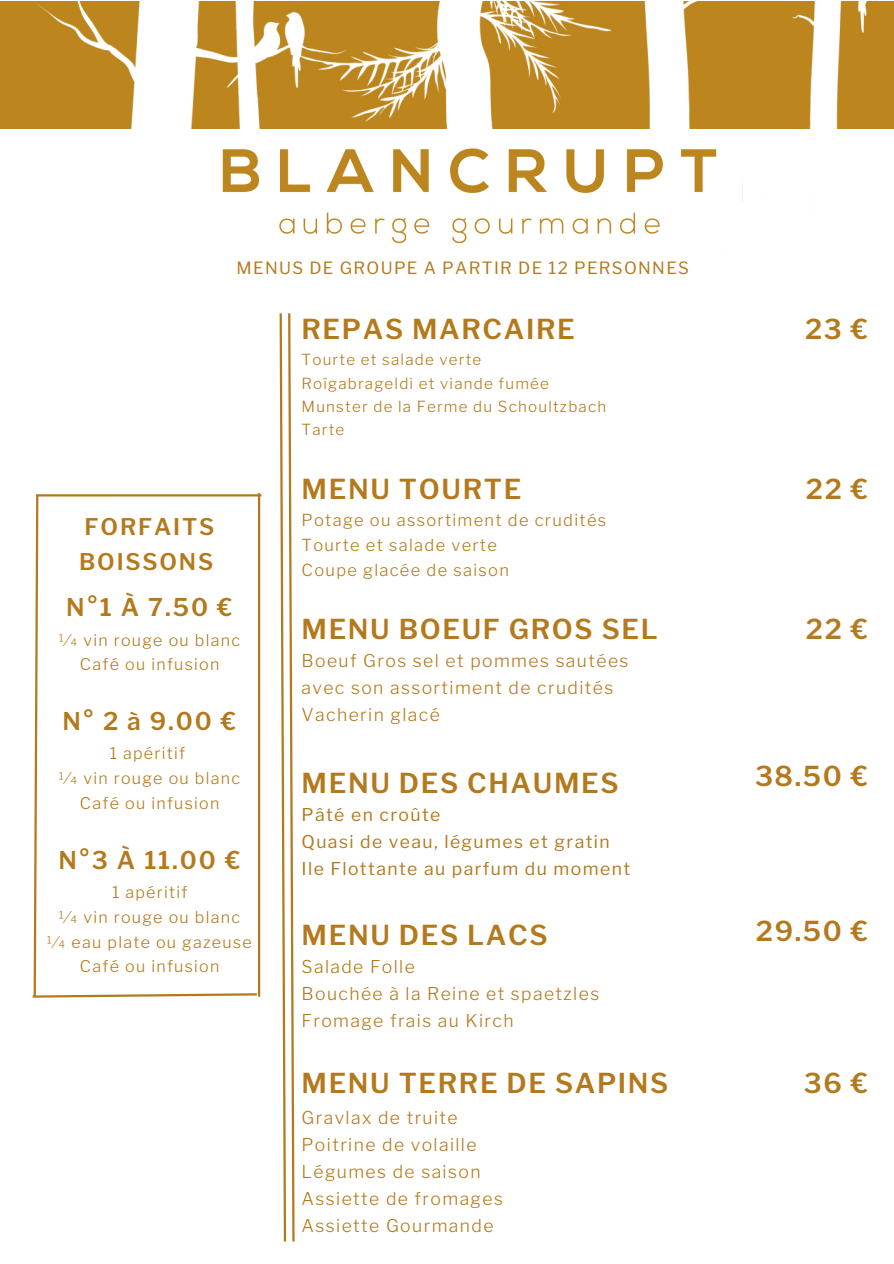
<style>
.page{position:relative;width:894px;height:1264px;background:#fff}
.page>*{position:absolute;margin:0;border:0;box-sizing:border-box;transform-origin:0 0}
.t1{font:600 27.3px "Libre Franklin";letter-spacing:.06em;color:#b4791c}
.t2{font:600 24.3px "Libre Franklin";letter-spacing:.08em;color:#b4791c}
.t3{font:600 22.8px/35px "Libre Franklin";letter-spacing:.08em;color:#b4791c}
.t4{font:300 17.55px "Libre Franklin";letter-spacing:.08em;color:#b4791c}
.t5{font:17.55px "Libre Franklin";letter-spacing:.08em;color:#b4791c}
.t6{font:16.8px "Libre Franklin";letter-spacing:.08em;color:#b4791c}
.t7{font:300 16.5px "Libre Franklin";letter-spacing:.08em;color:#b4791c}
.t8{font:300 16.05px "Libre Franklin";letter-spacing:.08em;color:#b4791c}
.t9{font:300 15.15px "Libre Franklin";letter-spacing:.08em;color:#b4791c}
</style>
<div class="page">
<img style="left:0;top:1px;width:893px;height:127px">
<hr style="left:258px;top:493px;width:2px;height:503px;background:#b4791c">
<hr style="left:36px;top:494px;width:225px;height:2px;background:#b4791c">
<svg style="left:32px;top:493px;width:227px;height:505px"></svg>
<img style="left:222px;top:148px;width:495px;height:96px">
<svg style="left:279px;top:313px;width:16px;height:929px"></svg>
<p class="t6" style="left:236px;top:258px;width:454px">MENUS DE GROUPE A PARTIR DE 12 PERSONNES</p>
<p class="t3" style="left:79px;top:509px;width:137px">FORFAITS<br>BOISSONS</p>
<p class="t2" style="left:66px;top:593px;width:168px">N°1 À 7.50 €</p>
<p class="t8" style="left:59px;top:630px;width:182px">1⁄4 vin rouge ou blanc</p>
<p class="t8" style="left:80px;top:655px;width:141px">Café ou infusion</p>
<p class="t2" style="left:62px;top:706px;width:175px">N° 2 à 9.00 €</p>
<p class="t8" style="left:110px;top:744px;width:77px">1 apéritif</p>
<p class="t8" style="left:59px;top:768px;width:182px">1⁄4 vin rouge ou blanc</p>
<p class="t8" style="left:80px;top:793px;width:141px">Café ou infusion</p>
<p class="t2" style="left:58px;top:845px;width:183px">N°3 À 11.00 €</p>
<p class="t8" style="left:112px;top:882px;width:77px">1 apéritif</p>
<p class="t8" style="left:59px;top:907px;width:182px">1⁄4 vin rouge ou blanc</p>
<p class="t8" style="left:48px;top:932px;width:206px">1⁄4 eau plate ou gazeuse</p>
<p class="t8" style="left:80px;top:956px;width:141px">Café ou infusion</p>
<p class="t1" style="left:301px;top:312px;width:274px">REPAS MARCAIRE</p>
<p class="t9" style="left:301px;top:351px;width:181px">Tourte et salade verte</p>
<p class="t9" style="left:301px;top:374px;width:249px">Roïgabrageldi et viande fumée</p>
<p class="t9" style="left:301px;top:397px;width:306px">Munster de la Ferme du Schoultzbach</p>
<p class="t9" style="left:301px;top:421px;width:44px">Tarte</p>
<p class="t1" style="left:301px;top:472px;width:221px">MENU TOURTE</p>
<p class="t7" style="left:301px;top:510px;width:306px">Potage ou assortiment de crudités</p>
<p class="t7" style="left:301px;top:535px;width:197px">Tourte et salade verte</p>
<p class="t7" style="left:301px;top:559px;width:209px">Coupe glacée de saison</p>
<p class="t1" style="left:301px;top:612px;width:357px">MENU BOEUF GROS SEL</p>
<p class="t4" style="left:301px;top:650px;width:328px">Boeuf Gros sel et pommes sautées</p>
<p class="t4" style="left:301px;top:677px;width:313px">avec son assortiment de crudités</p>
<p class="t4" style="left:301px;top:704px;width:140px">Vacherin glacé</p>
<p class="t1" style="left:301px;top:766px;width:318px">MENU DES CHAUMES</p>
<p class="t5" style="left:301px;top:804px;width:140px">Pâté en croûte</p>
<p class="t5" style="left:301px;top:831px;width:309px">Quasi de veau, légumes et gratin</p>
<p class="t5" style="left:301px;top:858px;width:330px">Ile Flottante au parfum du moment</p>
<p class="t1" style="left:301px;top:918px;width:247px">MENU DES LACS</p>
<p class="t4" style="left:301px;top:956px;width:115px">Salade Folle</p>
<p class="t4" style="left:301px;top:983px;width:299px">Bouchée à la Reine et spaetzles</p>
<p class="t4" style="left:301px;top:1010px;width:213px">Fromage frais au Kirch</p>
<p class="t1" style="left:301px;top:1066px;width:368px">MENU TERRE DE SAPINS</p>
<p class="t4" style="left:301px;top:1106px;width:158px">Gravlax de truite</p>
<p class="t4" style="left:301px;top:1133px;width:176px">Poitrine de volaille</p>
<p class="t4" style="left:301px;top:1160px;width:180px">Légumes de saison</p>
<p class="t4" style="left:301px;top:1187px;width:203px">Assiette de fromages</p>
<p class="t4" style="left:301px;top:1214px;width:193px">Assiette Gourmande</p>
<p class="t1" style="left:804px;top:312px;width:64px">23 €</p>
<p class="t1" style="left:805px;top:472px;width:64px">22 €</p>
<p class="t1" style="left:805px;top:612px;width:64px">22 €</p>
<p class="t1" style="left:754px;top:759px;width:114px">38.50 €</p>
<p class="t1" style="left:755px;top:914px;width:114px">29.50 €</p>
<p class="t1" style="left:803px;top:1066px;width:66px">36 €</p>
</div>
